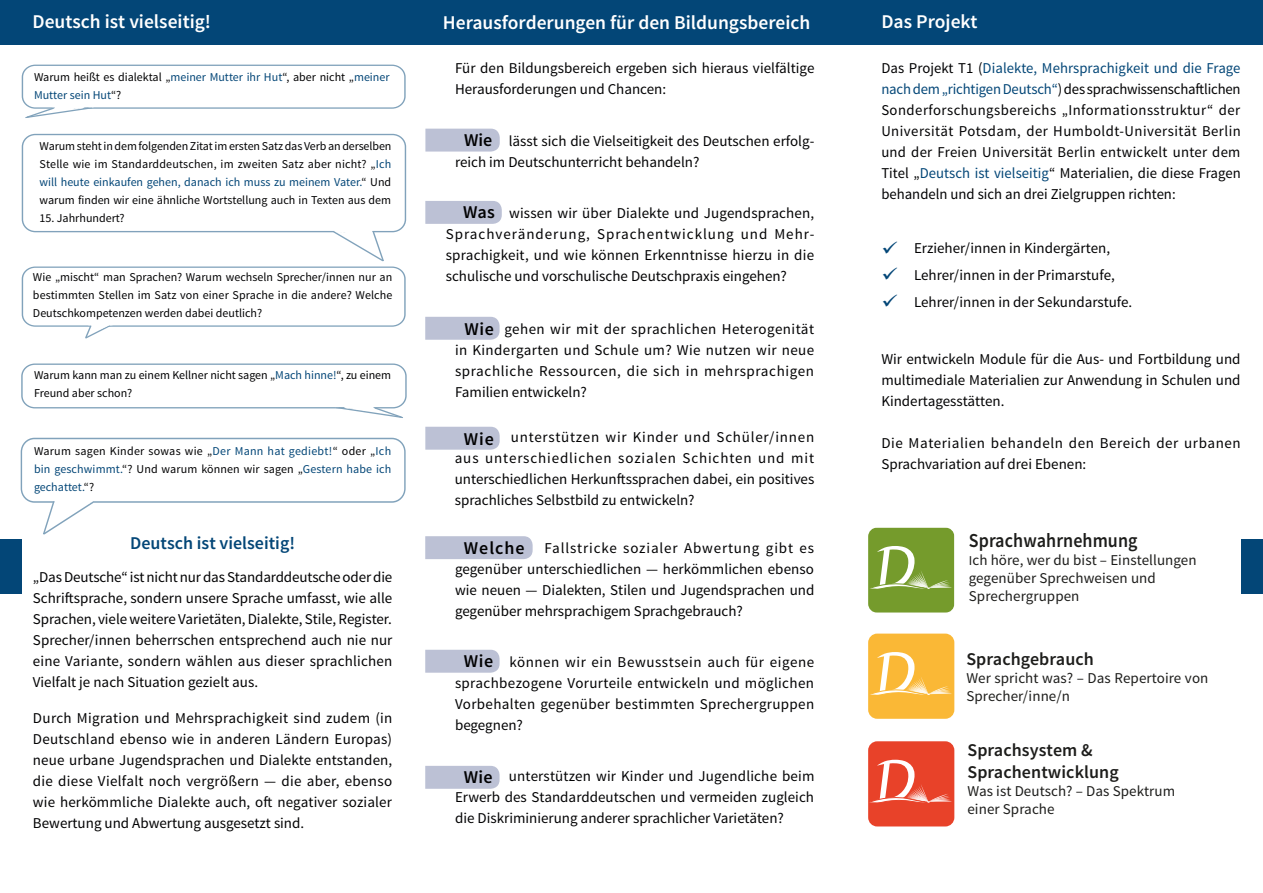
<style>
.page{position:relative;width:1263px;height:893px;background:#fff}
.page>*{position:absolute;margin:0;border:0;box-sizing:border-box;transform-origin:0 0}
.t1{font:600 19.8px "Source Sans Pro";letter-spacing:.005em;color:#1d1d1b;scale:.91 1}
.t2{font:600 19.5px "Source Sans Pro";color:#fff}
.t3{font:600 18px "Source Sans Pro";letter-spacing:.005em;color:#1d1d1b}
.t4{font:600 18px "Source Sans Pro";color:#034677}
.t5{font:600 18px "Source Sans Pro";letter-spacing:.055em;color:#020203}
.t6{font:15px/21px "Source Sans Pro";color:#020203;text-align:justify}
.t7{font:15px/18px "Source Sans Pro";letter-spacing:.005em;color:#1d1d1b}
.t8{font:15px/21px "Source Sans Pro";letter-spacing:.04em;color:#020203}
.t9{font:12px/18px "Source Sans Pro";color:#020203;text-align:justify}
.t10{font:12px/18px "Source Sans Pro";color:#034677}
.s1{color:#020203}
.s2{color:#034677}
.s3{font-weight:600;font-size:18px}
.s4{font-size:13.5px}
</style>
<div class="page">
<div style="left:0;top:0;width:434px;height:45px;background:#034677"></div>
<svg style="left:425px;top:129px;width:75px;height:23px;background:#bfc3d6"></svg>
<svg style="left:425px;top:201px;width:77px;height:23px;background:#bec2d6"></svg>
<svg style="left:425px;top:317px;width:75px;height:23px;background:#bec3d6"></svg>
<svg style="left:425px;top:536px;width:108px;height:23px;background:#bdc2d6"></svg>
<svg style="left:425px;top:427px;width:75px;height:23px;background:#bec3d6"></svg>
<svg style="left:425px;top:650px;width:75px;height:23px;background:#bec3d6"></svg>
<svg style="left:425px;top:766px;width:75px;height:23px;background:#bec3d6"></svg>
<div style="left:868px;top:741px;width:86px;height:85px;background:#e84229;border-radius:9px"></div>
<svg style="left:868px;top:760px;width:83px;height:46px"></svg>
<div style="left:868px;top:634px;width:86px;height:85px;background:#fab836;border-radius:9px"></div>
<svg style="left:868px;top:652px;width:83px;height:46px"></svg>
<svg style="left:868px;top:527px;width:86px;height:86px;background:#85a745"></svg>
<div style="left:0;top:539px;width:21px;height:54px;background:#034677"></div>
<div style="left:1242px;top:539px;width:21px;height:54px;background:#034677"></div>
<div style="left:426px;top:0;width:422px;height:45px;background:#034677"></div>
<div style="left:848px;top:0;width:415px;height:45px;background:#034677"></div>
<div style="left:22px;top:134px;width:384px;height:98px;border:1px solid #034677;border-radius:13px"></div>
<svg style="left:330px;top:229px;width:68px;height:33px"></svg>
<div style="left:22px;top:65px;width:384px;height:44px;border:1px solid #034677;border-radius:12px"></div>
<svg style="left:24px;top:100px;width:76px;height:18px"></svg>
<div style="left:22px;top:266px;width:384px;height:61px;border:1px solid #034677;border-radius:12px"></div>
<svg style="left:82px;top:325px;width:37px;height:14px"></svg>
<div style="left:21px;top:363px;width:386px;height:45px;border:1px solid #034677;border-radius:13px"></div>
<svg style="left:373px;top:437px;width:24px;height:2px"></svg>
<svg style="left:328px;top:398px;width:77px;height:20px"></svg>
<div style="left:21px;top:438px;width:385px;height:65px;border:1px solid #034677;border-radius:13px"></div>
<svg style="left:28px;top:499px;width:69px;height:36px"></svg>
<p class="t2" style="left:33px;top:9px;width:180px">Deutsch ist vielseitig!</p>
<p class="t10" style="left:34px;top:68px;width:357px"><span class="s1">Warum heißt es dialektal „</span>meiner Mutter ihr Hut<span class="s1">“, aber nicht „</span>meiner<br>Mutter sein Hut<span class="s1">“?</span></p>
<p class="t9" style="left:40px;top:137px;width:353px">Warum steht in dem folgenden Zitat im ersten Satz das Verb an derselben Stelle wie im Standarddeutschen, im zweiten Satz aber nicht? „<span class="s2">Ich will heute einkaufen gehen, danach ich muss zu meinem Vater.</span>“ Und warum finden wir eine ähnliche Wortstellung auch in Texten aus dem</p>
<p class="t9" style="left:40px;top:209px;width:87px">15. Jahrhundert?</p>
<p class="t9" style="left:33px;top:268px;width:361px">Wie „mischt“ man Sprachen? Warum wechseln Sprecher/innen nur an bestimmten Stellen im Satz von einer Sprache in die andere? Welche Deutschkompetenzen werden dabei deutlich?</p>
<p class="t9" style="left:34px;top:367px;width:359px">Warum kann man zu einem Kellner nicht sagen „<span class="s2">Mach hinne!</span>“, zu einem<br>Freund aber schon?</p>
<p class="t10" style="left:34px;top:442px;width:359px;text-align:justify"><span class="s1">Warum sagen Kinder sowas wie „</span>Der Mann hat gediebt!<span class="s1">“ oder „</span>Ich bin geschwimmt.<span class="s1">“? Und warum können wir sagen „</span>Gestern habe ich gechattet.<span class="s1">“?</span></p>
<p class="t4" style="left:130px;top:532px;width:166px">Deutsch ist vielseitig!</p>
<p class="t6" style="left:33px;top:567px;width:361px">„Das Deutsche“ ist nicht nur das Standarddeutsche oder die Schriftsprache, sondern unsere Sprache umfasst, wie alle Sprachen, viele weitere Varietäten, Dialekte, Stile, Register.<br>Sprecher/innen beherrschen entsprechend auch nie nur eine Variante, sondern wählen aus dieser sprachlichen Vielfalt je nach Situation gezielt aus.</p>
<p class="t6" style="left:33px;top:708px;width:361px">Durch Migration und Mehrsprachigkeit sind zudem (in Deutschland ebenso wie in anderen Ländern Europas) neue urbane Jugendsprachen und Dialekte entstanden, die diese Vielfalt noch vergrößern — die aber, ebenso wie herkömmliche Dialekte auch, oft negativer sozialer Bewertung und Abwertung ausgesetzt sind.</p>
<p class="t2" style="left:443px;top:10px;width:369px">Herausforderungen für den Bildungsbereich</p>
<p class="t2" style="left:881px;top:9px;width:98px">Das Projekt</p>
<p class="t6" style="left:455px;top:58px;width:361px">Für den Bildungsbereich ergeben sich hieraus vielfältige<br>Herausforderungen und Chancen:</p>
<p class="t6" style="left:455px;top:131px;width:361px;text-indent:9px"><span class="s3">Wie</span> lässt sich die Vielseitigkeit des Deutschen erfolg&shy;reich im Deutschunterricht behandeln?</p>
<p class="t6" style="left:446px;top:203px;width:370px;text-indent:17px"><span class="s3">Was</span> wissen wir über Dialekte und Jugendsprachen, Sprachveränderung, Sprachentwicklung und Mehr&shy;sprachigkeit, und wie können Erkenntnisse hierzu in die schulische und vorschulische Deutschpraxis eingehen?</p>
<p class="t6" style="left:455px;top:319px;width:361px;text-indent:9px"><span class="s3">Wie</span> gehen wir mit der sprachlichen Heterogenität in Kindergarten und Schule um? Wie nutzen wir neue sprachliche Ressourcen, die sich in mehrsprachigen Familien entwickeln?</p>
<p class="t6" style="left:455px;top:427px;width:361px;text-indent:9px"><span class="s3">Wie</span> unterstützen wir Kinder und Schüler/innen aus unterschiedlichen sozialen Schichten und mit unterschiedlichen Herkunftssprachen dabei, ein positives sprachliches Selbstbild zu entwickeln?</p>
<p class="t5" style="left:464px;top:537px;width:63px">Welche</p>
<p class="t6" style="left:455px;top:538px;width:361px;text-indent:90px">Fallstricke sozialer Abwertung gibt es gegenüber unterschiedlichen — herkömmlichen ebenso wie neuen — Dialekten, Stilen und Jugendsprachen und gegenüber mehrsprachigem Sprachgebrauch?</p>
<p class="t6" style="left:455px;top:652px;width:361px;text-indent:9px"><span class="s3">Wie</span> können wir ein Bewusstsein auch für eigene sprachbezogene Vorurteile entwickeln und möglichen Vorbehalten gegenüber bestimmten Sprechergruppen begegnen?</p>
<p class="t6" style="left:455px;top:766px;width:361px;text-indent:9px"><span class="s3">Wie</span> unterstützen wir Kinder und Jugendliche beim Erwerb des Standarddeutschen und vermeiden zugleich die Diskriminierung anderer sprachlicher Varietäten?</p>
<p class="t6" style="left:881px;top:58px;width:361px">Das Projekt T1 (<span class="s2">Dialekte, Mehrsprachigkeit und die Frage nach dem „richtigen Deutsch“</span>) des sprachwissenschaftlichen Sonderforschungsbereichs „Informationsstruktur“ der Universität Potsdam, der Humboldt-Universität Berlin und der Freien Universität Berlin entwickelt unter dem Titel „<span class="s2">Deutsch ist vielseitig</span>“ Materialien, die diese Fragen behandeln und sich an drei Zielgruppen richten:</p>
<p class="t6" style="left:881px;top:238px;width:230px"><span class="s2">✓</span> Erzieher/innen in Kindergärten,</p>
<p class="t6" style="left:881px;top:265px;width:235px"><span class="s2">✓</span> Lehrer/innen in der Primarstufe,</p>
<p class="t6" style="left:881px;top:292px;width:252px"><span class="s2">✓</span> Lehrer/innen in der Sekundarstufe.</p>
<p class="t6" style="left:881px;top:349px;width:361px">Wir entwickeln Module für die Aus- und Fortbildung und multimediale Materialien zur Anwendung in Schulen und Kindertagesstätten.</p>
<p class="t8" style="left:881px;top:433px;width:361px">Die Materialien behandeln den Bereich der urbanen<br>Sprachvariation auf drei Ebenen:</p>
<p class="t1" style="left:969px;top:528px;width:187px">Sprachwahrnehmung</p>
<p class="t7" style="left:969px;top:551px;width:229px"><span class="s4">I</span>ch höre, wer du bist – Einstellungen</p>
<p class="t7" style="left:969px;top:569px;width:188px">gegenüber Sprechweisen und</p>
<p class="t7" style="left:969px;top:587px;width:112px">Sprechergruppen</p>
<p class="t3" style="left:966px;top:648px;width:129px">Sprachgebrauch</p>
<p class="t7" style="left:966px;top:669px;width:243px">Wer spricht was? – Das Repertoire von<br>Sprecher/inne/n</p>
<p class="t3" style="left:967px;top:739px;width:127px">Sprachsystem &amp;</p>
<p class="t3" style="left:967px;top:760px;width:153px">Sprachentwicklung</p>
<p class="t7" style="left:967px;top:782px;width:209px">Was ist Deutsch? – Das Spektrum</p>
<p class="t7" style="left:967px;top:800px;width:89px">einer Sprache</p>
</div>
